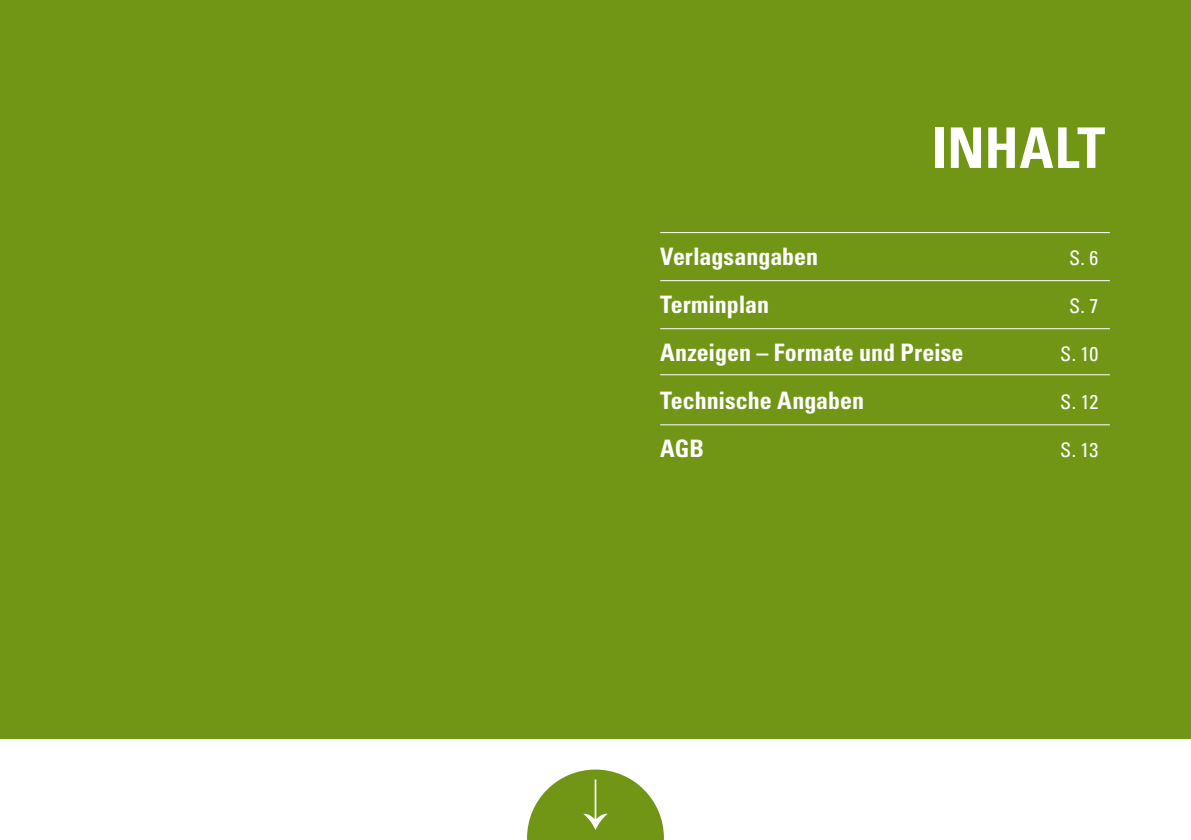
<style>
.page{position:relative;width:1191px;height:840px;background:#fff}
.page>*{position:absolute;margin:0;border:0;box-sizing:border-box;transform-origin:0 0}
.t1{font:700 condensed 56px "Univers";letter-spacing:-.005em;color:#fff}
.t2{font:700 condensed 24px "Univers";color:#fff}
.t3{font:condensed 20px "Univers";color:#fff}
</style>
<div class="page">
<svg style="left:527px;top:769px;width:137px;height:70px"></svg>
<div style="left:0;top:0;width:1191px;height:737px;background:#719616"></div>
<hr style="left:660px;top:232px;width:450px;height:1px;background:#fff">
<hr style="left:660px;top:280px;width:450px;height:1px;background:#fff">
<hr style="left:660px;top:328px;width:450px;height:1px;background:#fff">
<hr style="left:660px;top:374px;width:450px;height:1px;background:#fff">
<hr style="left:660px;top:424px;width:450px;height:1px;background:#fff">
<h1 class="t1" style="left:932px;top:113px;width:175px">INHALT</h1>
<p class="t2" style="left:660px;top:241px;width:160px">Verlagsangaben</p>
<p class="t3" style="left:1069px;top:245px;width:31px">S. 6</p>
<p class="t2" style="left:660px;top:289px;width:111px">Terminplan</p>
<p class="t3" style="left:1069px;top:293px;width:31px">S. 7</p>
<p class="t2" style="left:660px;top:337px;width:305px">Anzeigen – Formate und Preise</p>
<p class="t3" style="left:1060px;top:341px;width:40px">S. 10</p>
<p class="t2" style="left:660px;top:385px;width:205px">Technische Angaben</p>
<p class="t3" style="left:1060px;top:389px;width:40px">S. 12</p>
<p class="t2" style="left:660px;top:433px;width:45px">AGB</p>
<p class="t3" style="left:1060px;top:437px;width:40px">S. 13</p>
</div>
